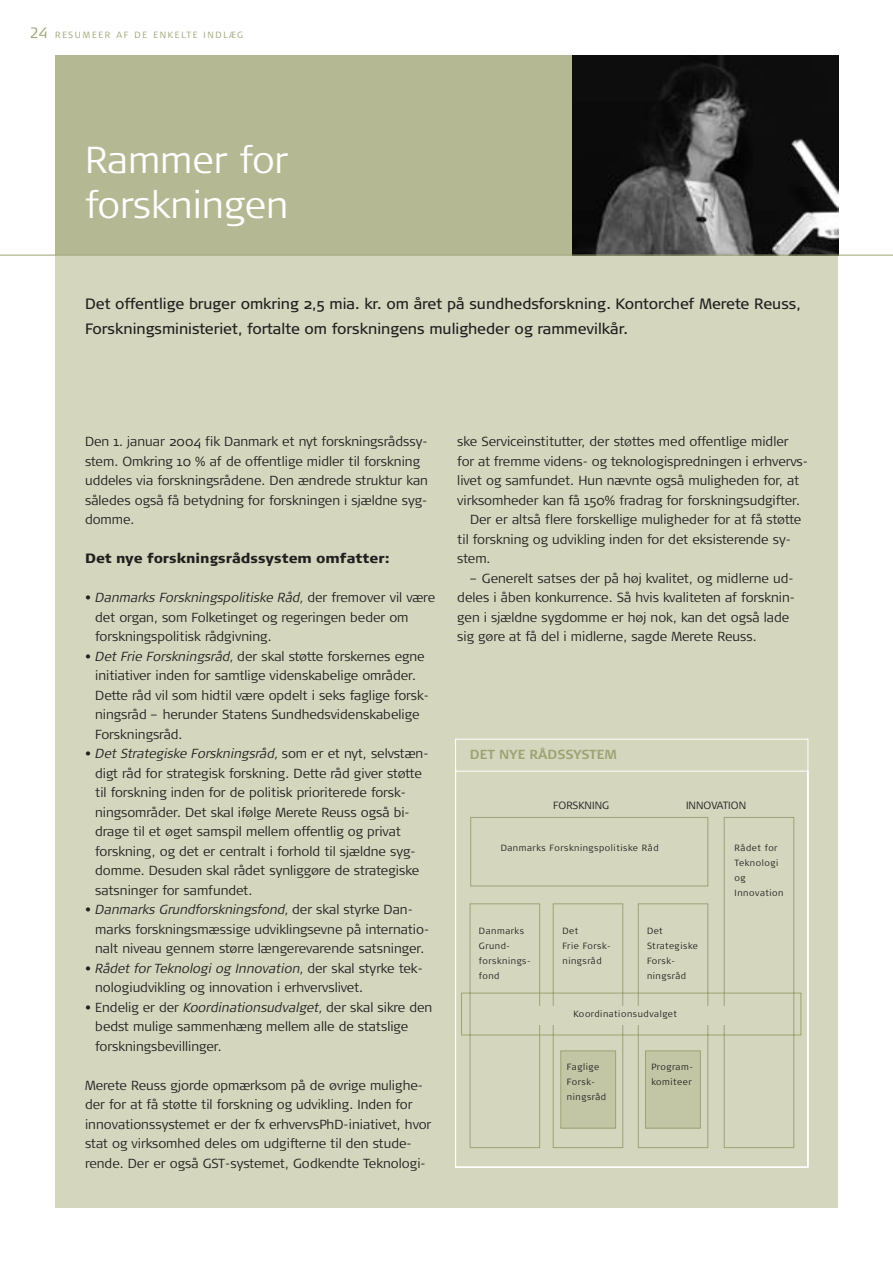
<style>
.page{position:relative;width:893px;height:1263px;background:#fff}
.page>*{position:absolute;margin:0;border:0;box-sizing:border-box;transform-origin:0 0}
.t1{font:300 37.5px/45px "Signa Normal";color:#fff}
.t2{font:15px/25.5px "Signa Normal";color:#231f20}
.t3{font:900 13.5px "Signa Normal";color:#231f20}
.t4{font:300 13.2px/19.5px "Signa Normal";color:#231f20}
.t5{font:700 13.2px "Signa Normal";letter-spacing:-.015em;color:#9ea374}
.t6{font:300 10.5px "Signa Normal";color:#231f20}
.t7{font:300 9px/15px "Signa Normal";letter-spacing:.06em;color:#231f20}
.t8{font:300 9px "Signa Column";letter-spacing:.18em;color:#9ea374}
.s1{font-size:15px}
.s2{font-style:italic}
</style>
<div class="page">
<div style="left:55px;top:55px;width:783px;height:1153px;background:#d4d7be"></div>
<div style="left:55px;top:55px;width:783px;height:200px;background:#b5b993"></div>
<img style="left:572px;top:55px;width:266px;height:200px">
<hr style="left:0;top:255px;width:892px;height:1px;background:#9ea374">
<svg style="left:455px;top:738px;width:353px;height:430px"></svg>
<svg style="left:460px;top:817px;width:341px;height:331px"></svg>
<svg style="left:470px;top:817px;width:238px;height:312px"></svg>
<div style="left:504px;top:1006px;width:242px;height:18px;background:#d4d7be"></div>
<p class="t8" style="left:30px;top:31px;width:215px"><span class="s1">24</span> RESUMEER AF DE ENKELTE INDLÆG</p>
<h1 class="t1" style="left:85px;top:141px;width:205px">Rammer for forskningen</h1>
<p class="t2" style="left:85px;top:293px;width:717px">Det offentlige bruger omkring 2,5 mia. kr. om året på sundhedsforskning. Kontorchef Merete Reuss,<br>Forskningsministeriet, fortalte om forskningens muligheder og rammevilkår.</p>
<p class="t4" style="left:85px;top:433px;width:344px">Den 1. januar 2004 fik Danmark et nyt forskningsrådssy&shy;stem. Omkring 10 % af de offentlige midler til forskning uddeles via forskningsrådene. Den ændrede struktur kan således også få betydning for forskningen i sjældne syg&shy;domme.</p>
<p class="t3" style="left:85px;top:554px;width:306px">Det nye forskningsrådssystem omfatter:</p>
<p class="t4" style="left:95px;top:589px;width:341px;text-indent:-10px">• <span class="s2">Danmarks Forskningspolitiske Råd,</span> der fremover vil være det organ, som Folketinget og regeringen beder om forskningspolitisk rådgivning.</p>
<p class="t4" style="left:95px;top:648px;width:335px;text-indent:-10px">• <span class="s2">Det Frie Forskningsråd,</span> der skal støtte forskernes egne initiativer inden for samtlige videnskabelige områder.<br>Dette råd vil som hidtil være opdelt i seks faglige forsk&shy;ningsråd – herunder Statens Sundhedsvidenskabelige Forskningsråd.</p>
<p class="t4" style="left:95px;top:745px;width:335px;text-indent:-10px">• <span class="s2">Det Strategiske Forskningsråd,</span> som er et nyt, selvstæn&shy;digt råd for strategisk forskning. Dette råd giver støtte til forskning inden for de politisk prioriterede forsk&shy;ningsområder. Det skal ifølge Merete Reuss også bi&shy;drage til et øget samspil mellem offentlig og privat forskning, og det er centralt i forhold til sjældne syg&shy;domme. Desuden skal rådet synliggøre de strategiske satsninger for samfundet.</p>
<p class="t4" style="left:95px;top:901px;width:336px;text-indent:-10px">• <span class="s2">Danmarks Grundforskningsfond,</span> der skal styrke Dan&shy;marks forskningsmæssige udviklingsevne på internatio&shy;nalt niveau gennem større længerevarende satsninger.</p>
<p class="t4" style="left:95px;top:960px;width:329px;text-indent:-10px">• <span class="s2">Rådet for Teknologi og Innovation,</span> der skal styrke tek&shy;nologiudvikling og innovation i erhvervslivet.</p>
<p class="t4" style="left:95px;top:999px;width:338px;text-indent:-10px">• Endelig er der <span class="s2">Koordinationsudvalget,</span> der skal sikre den bedst mulige sammenhæng mellem alle de statslige forskningsbevillinger.</p>
<p class="t4" style="left:85px;top:1077px;width:348px">Merete Reuss gjorde opmærksom på de øvrige mulighe&shy;der for at få støtte til forskning og udvikling. Inden for innovationssystemet er der fx erhvervsPhD-iniativet, hvor stat og virksomhed deles om udgifterne til den stude&shy;rende. Der er også GST-systemet, Godkendte Teknologi-</p>
<p class="t4" style="left:457px;top:433px;width:333px">ske Serviceinstitutter, der støttes med offentlige midler</p>
<p class="t4" style="left:457px;top:453px;width:352px">for at fremme videns- og teknologispredningen i erhvervs-</p>
<p class="t4" style="left:457px;top:472px;width:343px">livet og samfundet. Hun nævnte også muligheden for, at</p>
<p class="t4" style="left:457px;top:492px;width:344px">virksomheder kan få 150% fradrag for forskningsudgifter.</p>
<p class="t4" style="left:470px;top:511px;width:333px">Der er altså flere forskellige muligheder for at få støtte</p>
<p class="t4" style="left:457px;top:531px;width:335px">til forskning og udvikling inden for det eksisterende sy-</p>
<p class="t4" style="left:457px;top:550px;width:35px">stem.</p>
<p class="t4" style="left:457px;top:570px;width:339px;text-indent:13px">– Generelt satses der på høj kvalitet, og midlerne ud&shy;deles i åben konkurrence. Så hvis kvaliteten af forsknin&shy;gen i sjældne sygdomme er høj nok, kan det også lade sig gøre at få del i midlerne, sagde Merete Reuss.</p>
<p class="t5" style="left:470px;top:750px;width:148px">DET NYE RÅDSSYSTEM</p>
<p class="t6" style="left:553px;top:801px;width:57px">FORSKNING</p>
<p class="t6" style="left:686px;top:801px;width:62px">INNOVATION</p>
<p class="t7" style="left:500px;top:841px;width:159px">Danmarks Forskningspolitiske Råd</p>
<p class="t7" style="left:734px;top:841px;width:50px">Rådet for<br>Teknologi og<br>Innovation</p>
<p class="t7" style="left:562px;top:924px;width:50px">Det<br>Frie Forsk&shy;ningsråd</p>
<p class="t7" style="left:479px;top:924px;width:53px">Danmarks<br>Grund&shy;forsknings&shy;fond</p>
<p class="t7" style="left:647px;top:924px;width:52px">Det<br>Strategiske<br>Forsk&shy;ningsråd</p>
<p class="t7" style="left:573px;top:1008px;width:105px">Koordinationsudvalget</p>
<p class="t7" style="left:567px;top:1060px;width:41px">Faglige<br>Forsk&shy;ningsråd</p>
<p class="t7" style="left:651px;top:1060px;width:43px">Program&shy;komiteer</p>
</div>
